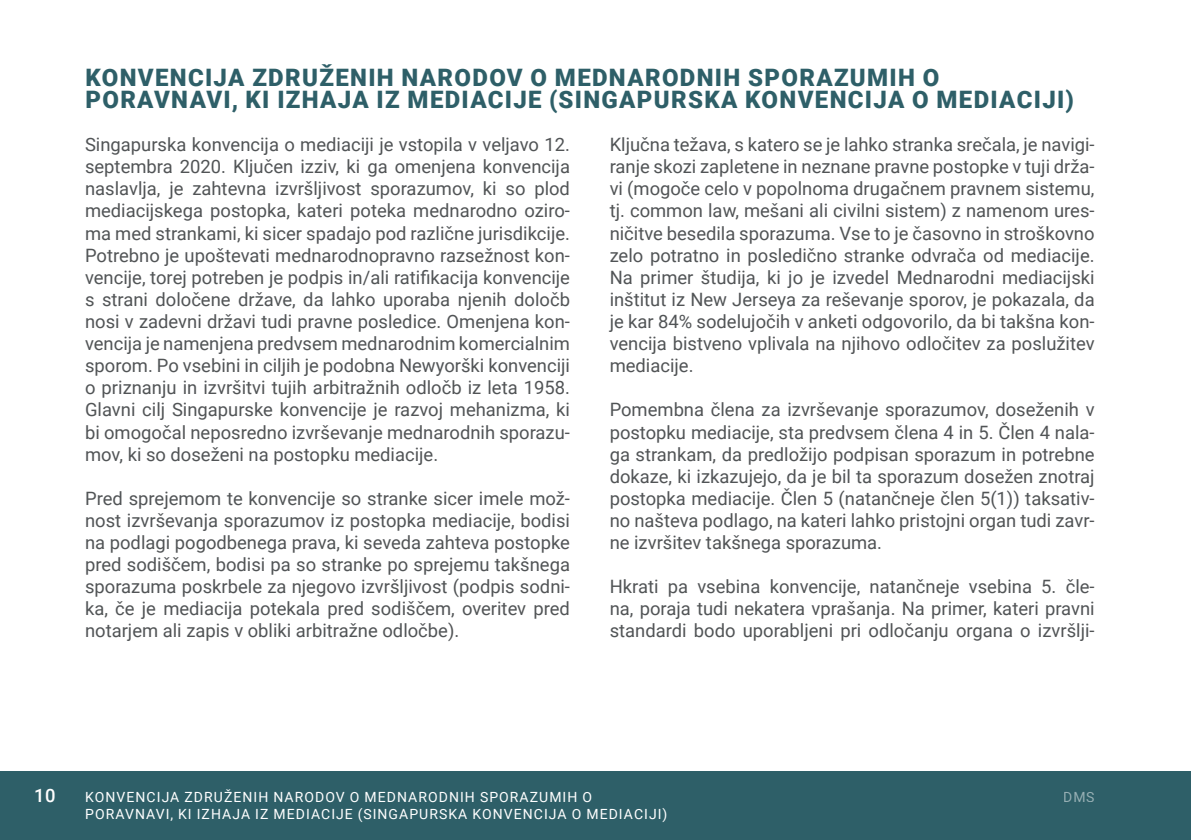
<style>
.page{position:relative;width:1191px;height:840px;background:#fff}
.page>*{position:absolute;margin:0;border:0;box-sizing:border-box;transform-origin:0 0}
.t1{font:900 24px/22px "Roboto";letter-spacing:.055em;color:#2e5f68}
.t2{font:18.4px/22px "Roboto";color:#515456;text-align:justify}
.t3{font:500 18.4px "Roboto";color:#fff}
.t4{font:14px/16.8px "Roboto";letter-spacing:.075em;color:#fff}
</style>
<div class="page">
<div style="left:0;top:771px;width:1191px;height:68px;background:#2e5f68"></div>
<h1 class="t1" style="left:85px;top:66px;width:989px">KONVENCIJA ZDRUŽENIH NARODOV O MEDNARODNIH SPORAZUMIH O<br>PORAVNAVI, KI IZHAJA IZ MEDIACIJE (SINGAPURSKA KONVENCIJA O MEDIACIJI)</h1>
<p class="t2" style="left:85px;top:133px;width:486px">Singapurska konvencija o mediaciji je vstopila v veljavo 12. septembra 2020. Ključen izziv, ki ga omenjena konvencija naslavlja, je zahtevna izvršljivost sporazumov, ki so plod mediacijskega postopka, kateri poteka mednarodno oziro&shy;ma med strankami, ki sicer spadajo pod različne jurisdikcije.<br>Potrebno je upoštevati mednarodnopravno razsežnost kon&shy;vencije, torej potreben je podpis in/ali ratifikacija konvencije s strani določene države, da lahko uporaba njenih določb nosi v zadevni državi tudi pravne posledice. Omenjena kon&shy;vencija je namenjena predvsem mednarodnim komercialnim sporom. Po vsebini in ciljih je podobna Newyorški konvenciji o priznanju in izvršitvi tujih arbitražnih odločb iz leta 1958.<br>Glavni cilj Singapurske konvencije je razvoj mehanizma, ki bi omogočal neposredno izvrševanje mednarodnih sporazu&shy;mov, ki so doseženi na postopku mediacije.</p>
<p class="t2" style="left:85px;top:486px;width:486px">Pred sprejemom te konvencije so stranke sicer imele mož&shy;nost izvrševanja sporazumov iz postopka mediacije, bodisi na podlagi pogodbenega prava, ki seveda zahteva postopke pred sodiščem, bodisi pa so stranke po sprejemu takšnega sporazuma poskrbele za njegovo izvršljivost (podpis sodni&shy;ka, če je mediacija potekala pred sodiščem, overitev pred notarjem ali zapis v obliki arbitražne odločbe).</p>
<p class="t2" style="left:609px;top:133px;width:486px">Ključna težava, s katero se je lahko stranka srečala, je navigi&shy;ranje skozi zapletene in neznane pravne postopke v tuji drža&shy;vi (mogoče celo v popolnoma drugačnem pravnem sistemu, tj. common law, mešani ali civilni sistem) z namenom ures&shy;ničitve besedila sporazuma. Vse to je časovno in stroškovno zelo potratno in posledično stranke odvrača od mediacije.<br>Na primer študija, ki jo je izvedel Mednarodni mediacijski inštitut iz New Jerseya za reševanje sporov, je pokazala, da je kar 84% sodelujočih v anketi odgovorilo, da bi takšna kon&shy;vencija bistveno vplivala na njihovo odločitev za poslužitev mediacije.</p>
<p class="t2" style="left:609px;top:398px;width:486px">Pomembna člena za izvrševanje sporazumov, doseženih v postopku mediacije, sta predvsem člena 4 in 5. Člen 4 nala&shy;ga strankam, da predložijo podpisan sporazum in potrebne dokaze, ki izkazujejo, da je bil ta sporazum dosežen znotraj postopka mediacije. Člen 5 (natančneje člen 5(1)) taksativ&shy;no našteva podlago, na kateri lahko pristojni organ tudi zavr&shy;ne izvršitev takšnega sporazuma.</p>
<p class="t2" style="left:609px;top:574px;width:486px">Hkrati pa vsebina konvencije, natančneje vsebina 5. čle&shy;na, poraja tudi nekatera vprašanja. Na primer, kateri pravni standardi bodo uporabljeni pri odločanju organa o izvršlji-</p>
<p class="t3" style="left:34px;top:781px;width:23px">10</p>
<p class="t4" style="left:85px;top:787px;width:583px">KONVENCIJA ZDRUŽENIH NARODOV O MEDNARODNIH SPORAZUMIH O<br>PORAVNAVI, KI IZHAJA IZ MEDIACIJE (SINGAPURSKA KONVENCIJA O MEDIACIJI)</p>
<p class="t4" style="left:1063px;top:787px;width:32px">DMS</p>
</div>
